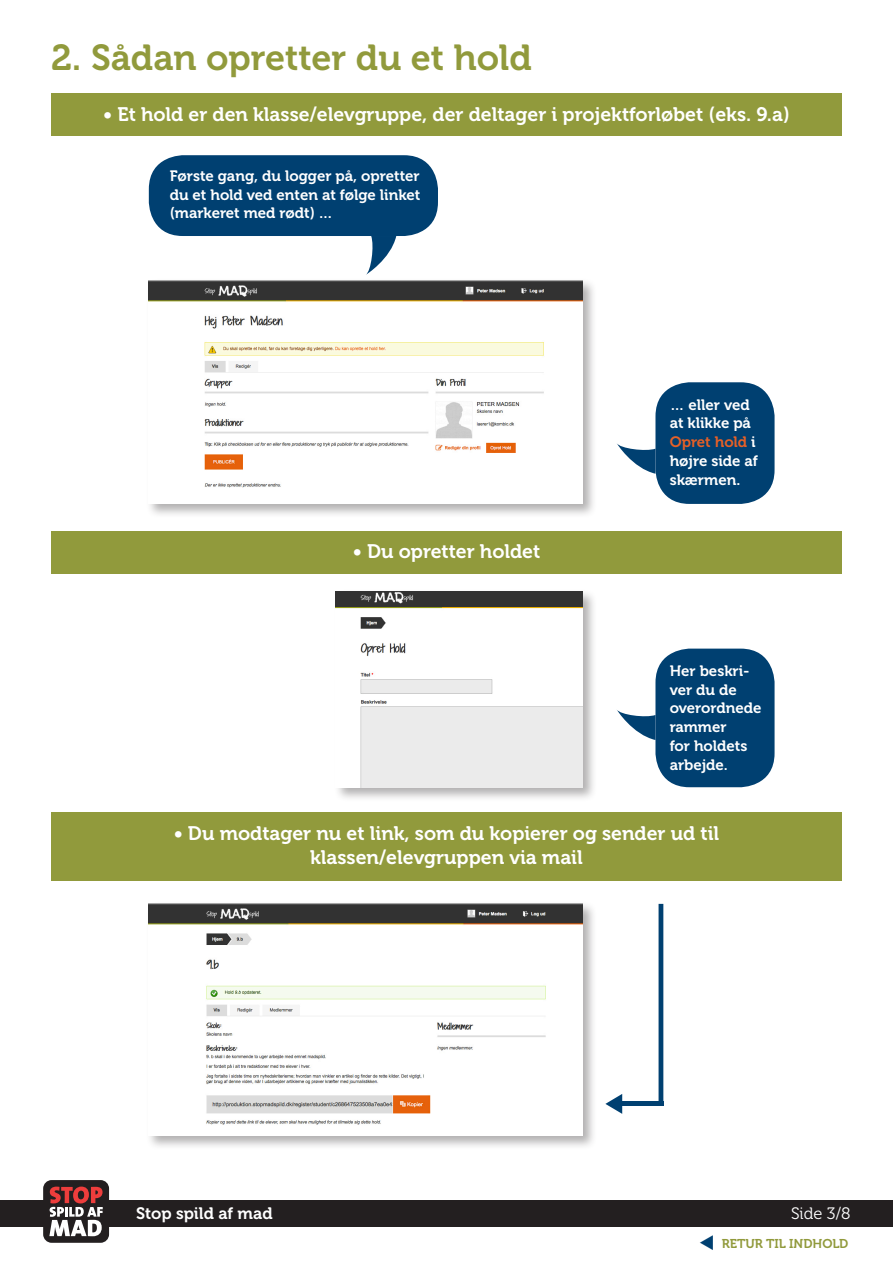
<style>
.page{position:relative;width:893px;height:1263px;background:#fff}
.page>*{position:absolute;margin:0;border:0;box-sizing:border-box;transform-origin:0 0}
.t1{font:36px "Museo 700";color:#919a3c}
.t2{font:19.5px/24px "Museo 700";color:#fff;text-align:center}
.t3{font:16.5px "Museo 700";color:#fff}
.t4{font:16.5px "Museo 300";color:#fff}
.t5{font:15px/18.8px "Museo 700";color:#fff}
.t6{font:12.75px "Museo 700";color:#919a3c}
.s1{color:#e66027}
.s2{color:#004071}
</style>
<div class="page">
<div style="left:51px;top:94px;width:791px;height:42px;background:#919a3c"></div>
<div style="left:51px;top:531px;width:791px;height:42px;background:#919a3c"></div>
<div style="left:51px;top:812px;width:791px;height:68px;background:#919a3c"></div>
<div style="left:146px;top:278px;width:451px;height:240px;background:#231f20;opacity:.35"></div>
<img style="left:149px;top:281px;width:434px;height:223px">
<div style="left:333px;top:589px;width:264px;height:213px;background:#231f20;opacity:.35"></div>
<img style="left:336px;top:592px;width:247px;height:195px">
<div style="left:0;top:1200px;width:893px;height:26px;background:#231f20"></div>
<div style="left:43px;top:1180px;width:66px;height:63px;background:#231f20;border-radius:9px"></div>
<svg style="left:49px;top:1186px;width:54px;height:50px"></svg>
<div style="left:146px;top:901px;width:451px;height:249px;background:#231f20;opacity:.35"></div>
<img style="left:149px;top:904px;width:434px;height:231px">
<div style="left:149px;top:155px;width:289px;height:81px;background:#004071;border-radius:34px"></div>
<svg style="left:366px;top:236px;width:30px;height:39px"></svg>
<div style="left:655px;top:382px;width:119px;height:122px;background:#004071;border-radius:34px"></div>
<div style="left:655px;top:649px;width:119px;height:138px;background:#004071;border-radius:34px"></div>
<svg style="left:617px;top:443px;width:38px;height:31px"></svg>
<svg style="left:617px;top:710px;width:38px;height:30px"></svg>
<svg style="left:605px;top:1094px;width:17px;height:20px"></svg>
<div style="left:622px;top:1101px;width:41px;height:5px;background:#004071"></div>
<hr style="left:659px;top:904px;width:4px;height:197px;background:#004071">
<h1 class="t1" style="left:51px;top:37px;width:482px">2. Sådan opretter du et hold</h1>
<h2 class="t2" style="left:103px;top:102px;width:688px">• Et hold er den klasse/elevgruppe, der deltager i projektforløbet (eks. 9.a)</h2>
<p class="t5" style="left:170px;top:167px;width:252px;text-align:justify">Første gang, du logger på, opretter du et hold ved enten at følge linket (markeret med rødt) …</p>
<h2 class="t2" style="left:353px;top:540px;width:189px">• Du opretter holdet</h2>
<p class="t5" style="left:670px;top:395px;width:90px">… eller ved at klikke på<br><span class="s1">Opret hold</span> i højre side af skærmen.</p>
<p class="t5" style="left:670px;top:661px;width:93px">Her beskri&shy;ver du de overordnede rammer<br>for holdets arbejde.</p>
<h2 class="t2" style="left:174px;top:821px;width:547px">• Du modtager nu et link, som du kopierer og sender ud til klassen/elevgruppen via mail</h2>
<p class="t3" style="left:136px;top:1204px;width:138px">Stop spild af mad</p>
<p class="t4" style="left:791px;top:1204px;width:61px">Side 3/8</p>
<p class="t6" style="left:699px;top:1236px;width:151px"><span class="s2">▼</span> RETUR TIL INDHOLD</p>
</div>
